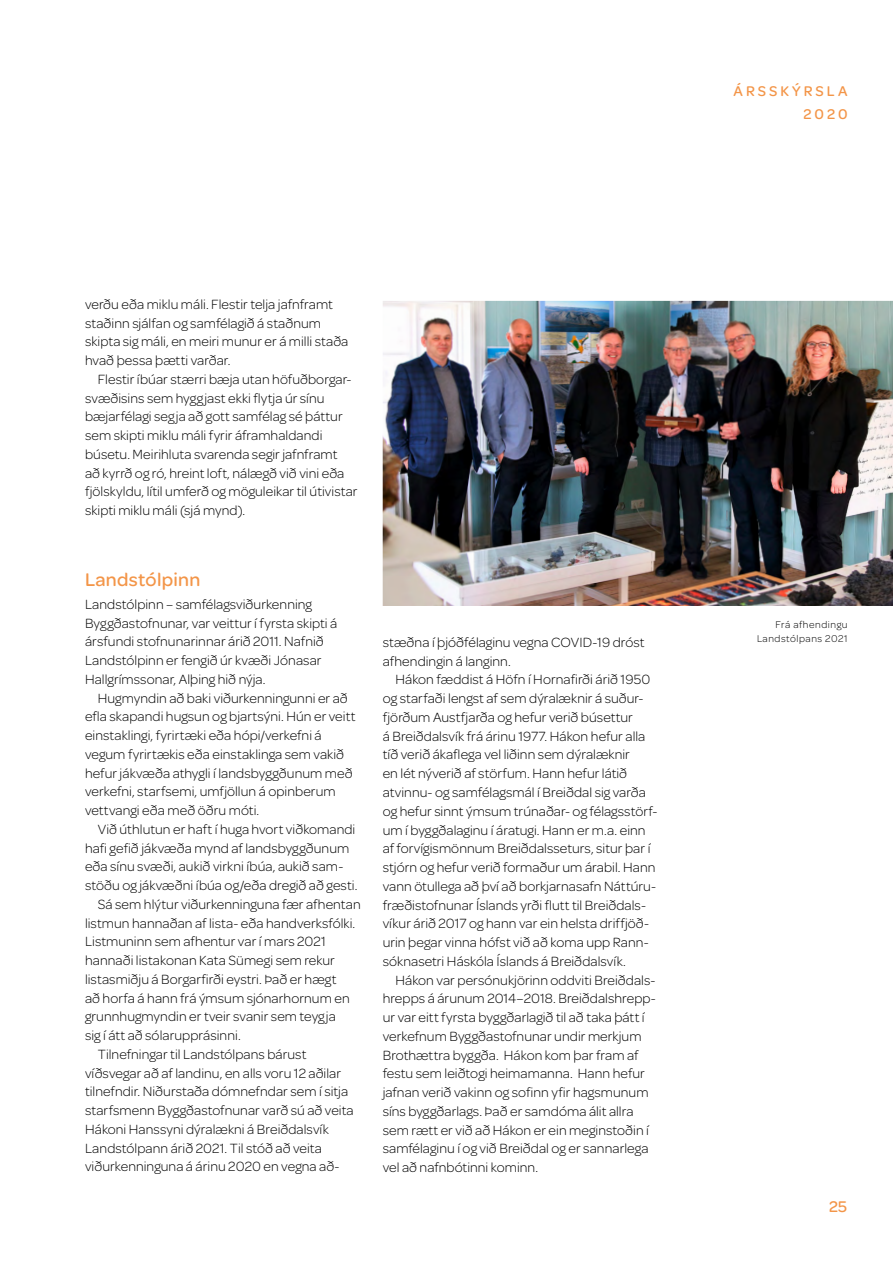
<style>
.page{position:relative;width:893px;height:1263px;background:#fff}
.page>*{position:absolute;margin:0;border:0;box-sizing:border-box;transform-origin:0 0}
.t1{font:500 19.5px "Omnes";letter-spacing:.015em;color:#f39548}
.t2{font:500 16.5px "Omnes";color:#f39548}
.t3{font:500 15px/22.5px "Omnes";letter-spacing:.2em;color:#f39548;text-align:right}
.t4{font:300 14.25px/18.8px "Omnes";letter-spacing:.005em;color:#000}
.t5{font:300 10.5px/13.5px "Omnes";letter-spacing:.05em;color:#000;text-align:right}
</style>
<div class="page">
<img style="left:383px;top:301px;width:510px;height:305px">
<p class="t4" style="left:85px;top:295px;width:265px">verðu eða miklu máli. Flestir telja jafnframt staðinn sjálfan og samfélagið á staðnum skipta sig máli, en meiri munur er á milli staða hvað þessa þætti varðar.</p>
<p class="t4" style="left:85px;top:370px;width:274px;text-indent:13px">Flestir íbúar stærri bæja utan höfuðborgar&shy;svæðisins sem hyggjast ekki flytja úr sínu bæjarfélagi segja að gott samfélag sé þáttur sem skipti miklu máli fyrir áframhaldandi búsetu. Meirihluta svarenda segir jafnframt<br>að kyrrð og ró, hreint loft, nálægð við vini eða fjölskyldu, lítil umferð og möguleikar til útivistar skipti miklu máli (sjá mynd).</p>
<h1 class="t1" style="left:85px;top:568px;width:117px">Landstólpinn</h1>
<p class="t4" style="left:85px;top:595px;width:254px">Landstólpinn – samfélagsviðurkenning Byggðastofnunar, var veittur í fyrsta skipti á ársfundi stofnunarinnar árið 2011. Nafnið Landstólpinn er fengið úr kvæði Jónasar Hallgrímssonar, Alþing hið nýja.</p>
<p class="t4" style="left:85px;top:688px;width:272px;text-indent:13px">Hugmyndin að baki viðurkenningunni er að efla skapandi hugsun og bjartsýni. Hún er veitt einstaklingi, fyrirtæki eða hópi/verkefni á vegum fyrirtækis eða einstaklinga sem vakið hefur jákvæða athygli í landsbyggðunum með verkefni, starfsemi, umfjöllun á opinberum vettvangi eða með öðru móti.</p>
<p class="t4" style="left:98px;top:820px;width:259px">Við úthlutun er haft í huga hvort viðkomandi</p>
<p class="t4" style="left:85px;top:838px;width:266px">hafi gefið jákvæða mynd af landsbyggðunum</p>
<p class="t4" style="left:85px;top:857px;width:260px">eða sínu svæði, aukið virkni íbúa, aukið sam-</p>
<p class="t4" style="left:85px;top:876px;width:274px">stöðu og jákvæðni íbúa og/eða dregið að gesti.</p>
<p class="t4" style="left:98px;top:895px;width:264px">Sá sem hlýtur viðurkenninguna fær afhentan</p>
<p class="t4" style="left:85px;top:913px;width:272px">listmun hannaðan af lista- eða handverksfólki.</p>
<p class="t4" style="left:85px;top:932px;width:242px">Listmuninn sem afhentur var í mars 2021</p>
<p class="t4" style="left:85px;top:951px;width:251px">hannaði listakonan Kata Sümegi sem rekur</p>
<p class="t4" style="left:85px;top:970px;width:253px">listasmiðju á Borgarfirði eystri. Það er hægt</p>
<p class="t4" style="left:85px;top:989px;width:266px">að horfa á hann frá ýmsum sjónarhornum en</p>
<p class="t4" style="left:85px;top:1007px;width:252px">grunnhugmyndin er tveir svanir sem teygja</p>
<p class="t4" style="left:85px;top:1026px;width:157px">sig í átt að sólarupprásinni.</p>
<p class="t4" style="left:98px;top:1045px;width:210px">Tilnefningar til Landstólpans bárust</p>
<p class="t4" style="left:85px;top:1064px;width:258px">víðsvegar að af landinu, en alls voru 12 aðilar</p>
<p class="t4" style="left:85px;top:1082px;width:265px">tilnefndir. Niðurstaða dómnefndar sem í sitja</p>
<p class="t4" style="left:85px;top:1101px;width:270px">starfsmenn Byggðastofnunar varð sú að veita</p>
<p class="t4" style="left:85px;top:1120px;width:245px">Hákoni Hanssyni dýralækni á Breiðdalsvík</p>
<p class="t4" style="left:85px;top:1139px;width:238px">Landstólpann árið 2021. Til stóð að veita</p>
<p class="t4" style="left:85px;top:1157px;width:256px">viðurkenninguna á árinu 2020 en vegna að-</p>
<p class="t4" style="left:383px;top:633px;width:263px">stæðna í þjóðfélaginu vegna COVID-19 dróst afhendingin á langinn.</p>
<p class="t4" style="left:383px;top:670px;width:276px;text-indent:13px">Hákon fæddist á Höfn í Hornafirði árið 1950 og starfaði lengst af sem dýralæknir á suður&shy;fjörðum Austfjarða og hefur verið búsettur<br>á Breiðdalsvík frá árinu 1977. Hákon hefur alla tíð verið ákaflega vel liðinn sem dýralæknir<br>en lét nýverið af störfum. Hann hefur látið atvinnu- og samfélagsmál í Breiðdal sig varða og hefur sinnt ýmsum trúnaðar- og félagsstörf&shy;um í byggðalaginu í áratugi. Hann er m.a. einn af forvígismönnum Breiðdalsseturs, situr þar í stjórn og hefur verið formaður um árabil. Hann vann ötullega að því að borkjarnasafn Náttúru&shy;fræðistofnunar Íslands yrði flutt til Breiðdals&shy;víkur árið 2017 og hann var ein helsta driffjöð&shy;urin þegar vinna hófst við að koma upp Rann&shy;sóknasetri Háskóla Íslands á Breiðdalsvík.</p>
<p class="t4" style="left:383px;top:970px;width:275px;text-indent:13px">Hákon var persónukjörinn oddviti Breiðdals&shy;hrepps á árunum 2014–2018. Breiðdalshrepp&shy;ur var eitt fyrsta byggðarlagið til að taka þátt í verkefnum Byggðastofnunar undir merkjum Brothættra byggða. Hákon kom þar fram af festu sem leiðtogi heimamanna. Hann hefur jafnan verið vakinn og sofinn yfir hagsmunum síns byggðarlags. Það er samdóma álit allra sem rætt er við að Hákon er ein meginstoðin í samfélaginu í og við Breiðdal og er sannarlega vel að nafnbótinni kominn.</p>
<p class="t3" style="left:734px;top:80px;width:116px">ÁRSSKÝRSLA<br>2020</p>
<p class="t5" style="left:757px;top:618px;width:92px">Frá afhendingu<br>Landstólpans 2021</p>
<p class="t2" style="left:829px;top:1197px;width:19px">25</p>
</div>
